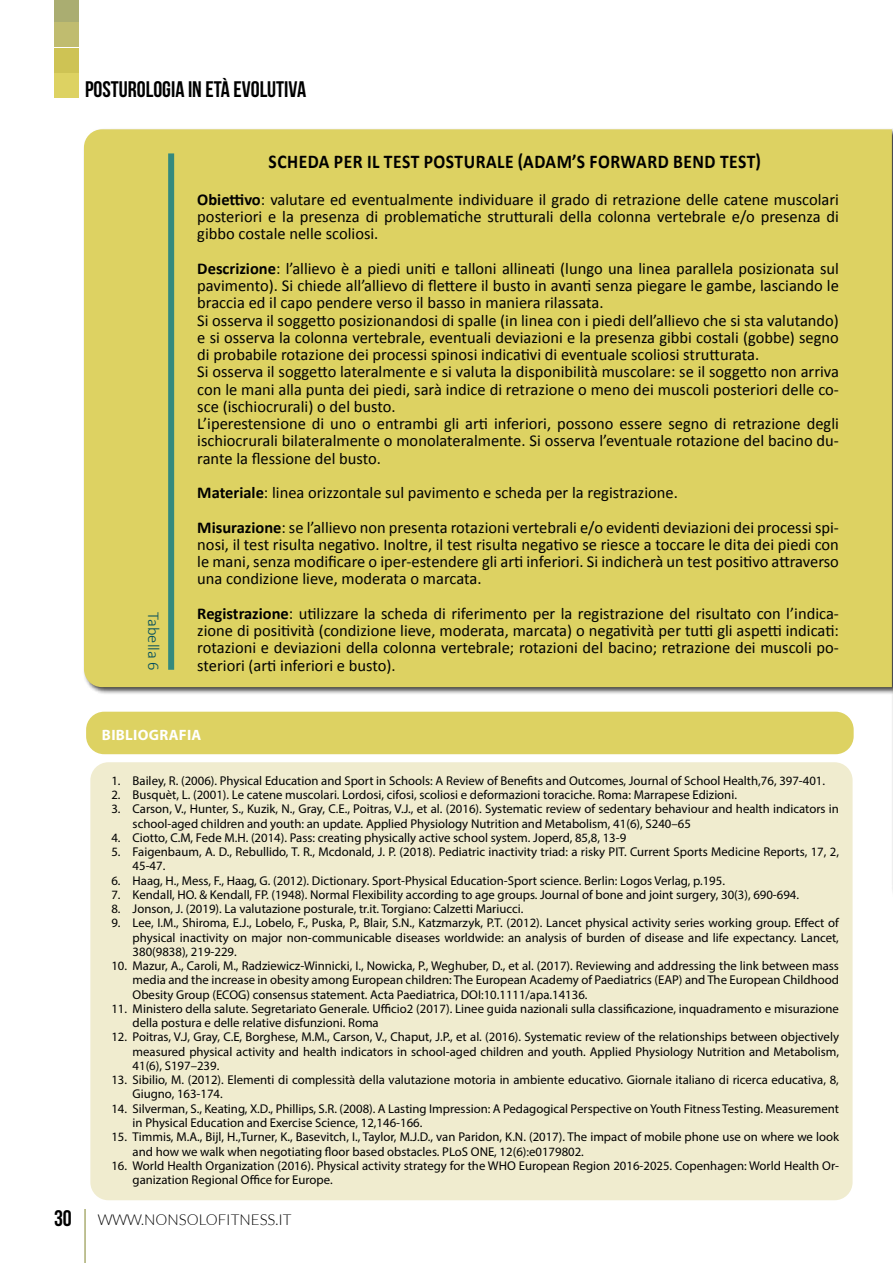
<style>
.page{position:relative;width:893px;height:1263px;background:#fff}
.page>*{position:absolute;margin:0;border:0;box-sizing:border-box;transform-origin:0 0}
.t1{font:22.5px "Bebas Neue";color:#000}
.t2{font:700 19.5px "Calibri";letter-spacing:.03em;color:#000;scale:.9 1}
.t3{font:16.5px/17.2px "Calibri";color:#000;text-align:justify}
.t4{font:300 16.5px "Calibri";color:#004d5e}
.t5{font:300 15px "Lato";color:#000}
.t6{font:700 15px "Myriad Pro";letter-spacing:.02em;color:#fff}
.t7{font:12.75px/14.2px "Myriad Pro";color:#000}
.s1{font-weight:700}
.s2{font-family:"Bebas Neue";font-weight:400;font-size:22.5px}
</style>
<div class="page">
<div style="left:54px;top:0;width:25px;height:22px;background:#aaad71"></div>
<div style="left:54px;top:48px;width:25px;height:25px;background:#cec354"></div>
<div style="left:54px;top:22px;width:25px;height:25px;background:#c0bc6f"></div>
<div style="left:54px;top:73px;width:25px;height:25px;background:#ddd262"></div>
<hr style="left:84px;top:1209px;width:2px;height:54px;background:#aaad72">
<div style="left:90px;top:762px;width:763px;height:438px;background:#f0eccf;border-radius:18px"></div>
<div style="left:86px;top:712px;width:768px;height:42px;background:#ddd262;border-radius:18px"></div>
<div style="left:84px;top:129px;width:807px;height:558px;background:#ddd262"></div>
<div style="left:168px;top:153px;width:6px;height:517px;background:#348a7e"></div>
<hr style="left:891px;top:128px;width:2px;height:769px;background:#000;opacity:.75">
<svg style="left:892px;top:129px;width:1px;height:760px"></svg>
<h1 class="t1" style="left:85px;top:77px;width:223px">POSTUROLOGIA IN ETà EVOLUTIVA</h1>
<p class="t4" style="left:164px;top:612px;width:60px;rotate:90deg">Tabella 6</p>
<h2 class="t2" style="left:269px;top:148px;width:549px">SCHEDA PER IL TEST POSTURALE (ADAM’S FORWARD BEND TEST)</h2>
<p class="t3" style="left:197px;top:191px;width:643px"><span class="s1">Obiettivo</span>: valutare ed eventualmente individuare il grado di retrazione delle catene muscolari posteriori e la presenza di problematiche strutturali della colonna vertebrale e/o presenza di gibbo costale nelle scoliosi.</p>
<p class="t3" style="left:197px;top:260px;width:643px;text-align:left"><span class="s1">Descrizione</span>: l’allievo è a piedi uniti e talloni allineati (lungo una linea parallela posizionata sul pavimento). Si chiede all’allievo di flettere il busto in avanti senza piegare le gambe, lasciando le braccia ed il capo pendere verso il basso in maniera rilassata.<br>Si osserva il soggetto posizionandosi di spalle (in linea con i piedi dell’allievo che si sta valutando) e si osserva la colonna vertebrale, eventuali deviazioni e la presenza gibbi costali (gobbe) segno di probabile rotazione dei processi spinosi indicativi di eventuale scoliosi strutturata.<br>Si osserva il soggetto lateralmente e si valuta la disponibilità muscolare: se il soggetto non arriva con le mani alla punta dei piedi, sarà indice di retrazione o meno dei muscoli posteriori delle co&shy;sce (ischiocrurali) o del busto.<br>L’iperestensione di uno o entrambi gli arti inferiori, possono essere segno di retrazione degli ischiocrurali bilateralmente o monolateralmente. Si osserva l’eventuale rotazione del bacino du&shy;rante la flessione del busto.</p>
<p class="t3" style="left:197px;top:475px;width:643px;line-height:34.5px"><span class="s1">Materiale</span>: linea orizzontale sul pavimento e scheda per la registrazione.<br><span class="s1">Misurazione</span>: se l’allievo non presenta rotazioni vertebrali e/o evidenti deviazioni dei processi spi-</p>
<p class="t3" style="left:197px;top:536px;width:643px">nosi, il test risulta negativo. Inoltre, il test risulta negativo se riesce a toccare le dita dei piedi con le mani, senza modificare o iper-estendere gli arti inferiori. Si indicherà un test positivo attraverso una condizione lieve, moderata o marcata.</p>
<p class="t3" style="left:197px;top:605px;width:643px"><span class="s1">Registrazione</span>: utilizzare la scheda di riferimento per la registrazione del risultato con l’indica&shy;zione di positività (condizione lieve, moderata, marcata) o negatività per tutti gli aspetti indicati: rotazioni e deviazioni della colonna vertebrale; rotazioni del bacino; retrazione dei muscoli po&shy;steriori (arti inferiori e busto).</p>
<p class="t6" style="left:102px;top:725px;width:101px">BIBLIOGRAFIA</p>
<p class="t7" style="left:111px;top:773px;width:715px">1. Bailey, R. (2006). Physical Education and Sport in Schools: A Review of Benefits and Outcomes, Journal of School Health,76, 397-401.</p>
<p class="t7" style="left:111px;top:787px;width:627px">2. Busquèt, L. (2001). Le catene muscolari. Lordosi, cifosi, scoliosi e deformazioni toraciche. Roma: Marrapese Edizioni.</p>
<p class="t7" style="left:133px;top:802px;width:708px;text-indent:-21px">3. Carson, V., Hunter, S., Kuzik, N., Gray, C.E., Poitras, V.J., et al. (2016). Systematic review of sedentary behaviour and health indicators in school-aged children and youth: an update. Applied Physiology Nutrition and Metabolism, 41(6), S240–65</p>
<p class="t7" style="left:111px;top:830px;width:516px">4. Ciotto, C.M, Fede M.H. (2014). Pass: creating physically active school system. Joperd, 85,8, 13-9</p>
<p class="t7" style="left:133px;top:844px;width:708px;text-indent:-21px">5. Faigenbaum, A. D., Rebullido, T. R., Mcdonald, J. P. (2018). Pediatric inactivity triad: a risky PIT. Current Sports Medicine Reports, 17, 2,<br>45-47.</p>
<p class="t7" style="left:111px;top:873px;width:615px">6. Haag, H., Mess, F., Haag, G. (2012). Dictionary. Sport-Physical Education-Sport science. Berlin: Logos Verlag, p.195.</p>
<p class="t7" style="left:111px;top:887px;width:689px">7. Kendall, HO. &amp; Kendall, FP. (1948). Normal Flexibility according to age groups. Journal of bone and joint surgery, 30(3), 690-694.</p>
<p class="t7" style="left:111px;top:901px;width:414px">8. Jonson, J. (2019). La valutazione posturale, tr.it. Torgiano: Calzetti Mariucci.</p>
<p class="t7" style="left:133px;top:916px;width:708px;text-align:justify;text-indent:-21px">9. Lee, I.M., Shiroma, E.J., Lobelo, F., Puska, P., Blair, S.N., Katzmarzyk, P.T. (2012). Lancet physical activity series working group. Effect of physical inactivity on major non-communicable diseases worldwide: an analysis of burden of disease and life expectancy. Lancet, 380(9838), 219-229.</p>
<p class="t7" style="left:133px;top:958px;width:708px;text-align:justify;text-indent:-21px">10. Mazur, A., Caroli, M., Radziewicz-Winnicki, I., Nowicka, P., Weghuber, D., et al. (2017). Reviewing and addressing the link between mass media and the increase in obesity among European children: The European Academy of Paediatrics (EAP) and The European Childhood Obesity Group (ECOG) consensus statement. Acta Paediatrica, DOI:10.1111/apa.14136.</p>
<p class="t7" style="left:133px;top:1001px;width:708px;text-indent:-21px">11. Ministero della salute. Segretariato Generale. Ufficio2 (2017). Linee guida nazionali sulla classificazione, inquadramento e misurazione della postura e delle relative disfunzioni. Roma</p>
<p class="t7" style="left:133px;top:1030px;width:708px;text-align:justify;text-indent:-21px">12. Poitras, V.J, Gray, C.E, Borghese, M.M., Carson, V., Chaput, J.P., et al. (2016). Systematic review of the relationships between objectively measured physical activity and health indicators in school-aged children and youth. Applied Physiology Nutrition and Metabolism, 41(6), S197–239.</p>
<p class="t7" style="left:133px;top:1072px;width:708px;text-indent:-21px">13. Sibilio, M. (2012). Elementi di complessità della valutazione motoria in ambiente educativo. Giornale italiano di ricerca educativa, 8,<br>Giugno, 163-174.</p>
<p class="t7" style="left:133px;top:1101px;width:708px;text-indent:-21px">14. Silverman, S., Keating, X.D., Phillips, S.R. (2008). A Lasting Impression: A Pedagogical Perspective on Youth Fitness Testing. Measurement in Physical Education and Exercise Science, 12,146-166.</p>
<p class="t7" style="left:133px;top:1130px;width:708px;text-indent:-21px">15. Timmis, M.A., Bijl, H.,Turner, K., Basevitch, I., Taylor, M.J.D., van Paridon, K.N. (2017). The impact of mobile phone use on where we look and how we walk when negotiating floor based obstacles. PLoS ONE, 12(6):e0179802.</p>
<p class="t7" style="left:133px;top:1158px;width:708px;text-indent:-21px">16. World Health Organization (2016). Physical activity strategy for the WHO European Region 2016-2025. Copenhagen: World Health Or&shy;ganization Regional Office for Europe.</p>
<p class="t5" style="left:54px;top:1212px;width:239px"><span class="s2">30</span> WWW.NONSOLOFITNESS.IT</p>
</div>
